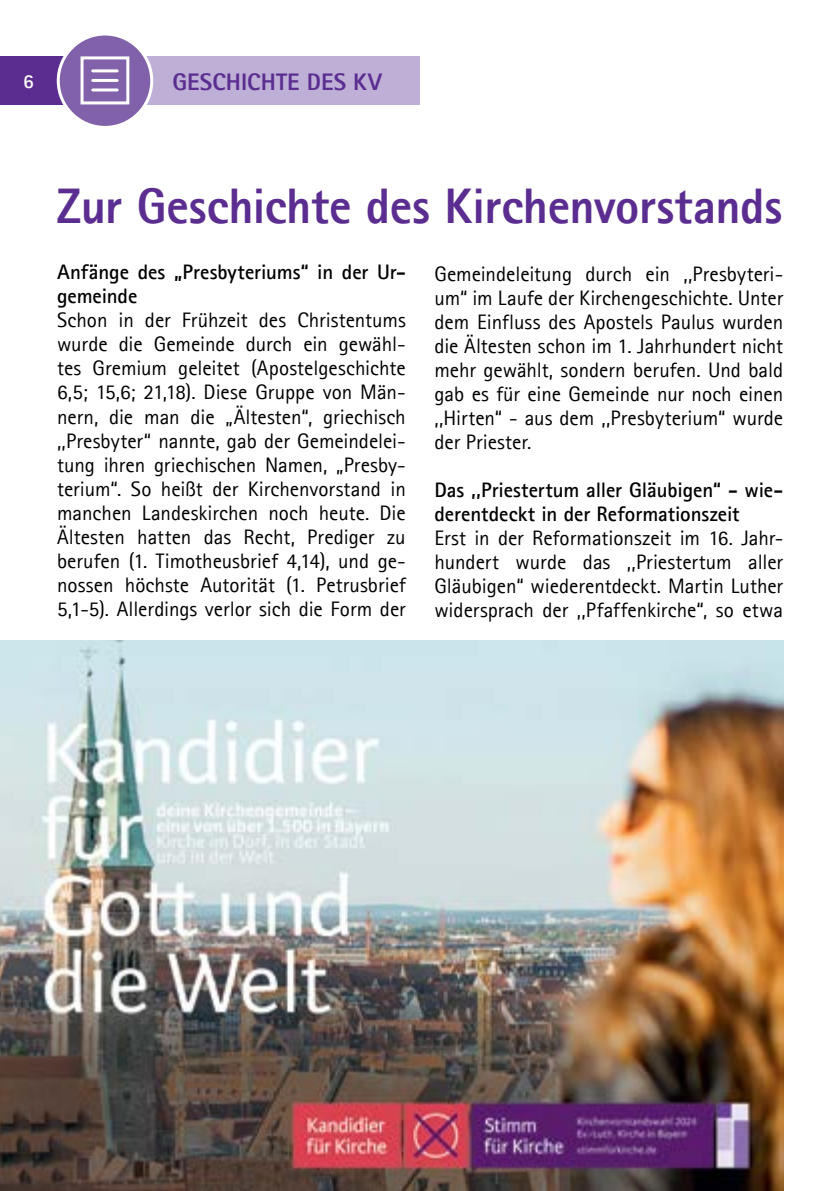
<style>
.page{position:relative;width:840px;height:1191px;background:#fff}
.page>*{position:absolute;margin:0;border:0;box-sizing:border-box;transform-origin:0 0}
.t1{font:800 50px "Agfa Rotis Sans Serif";letter-spacing:-.005em;color:#5c2d91}
.t2{font:800 24px "Agfa Rotis Sans Serif";letter-spacing:.005em;color:#5c2d91}
.t3{font:21px/24px "Agfa Rotis Sans Serif";color:#000;text-align:justify}
.t4{font:700 21px/24px "Agfa Rotis Sans Serif";letter-spacing:-.005em;color:#000}
.t5{font:700 20px "Agfa Rotis Sans Serif";color:#fff}
</style>
<div class="page">
<div style="left:142px;top:57px;width:263px;height:48px;background:#beafd6"></div>
<div style="left:0;top:57px;width:81px;height:48px;background:#5c2d91"></div>
<div style="left:58px;top:34px;width:94px;height:93px;background:#8162aa;border-radius:50%"></div>
<div style="left:57px;top:33px;width:96px;height:96px;border:3px solid #fff;border-radius:50%"></div>
<div style="left:391px;top:57px;width:29px;height:48px;background:#beafd6"></div>
<div style="left:80px;top:56px;width:49px;height:48px;border:3px solid #fff"></div>
<hr style="left:93px;top:69px;width:24px;height:3px;background:#fff">
<hr style="left:93px;top:79px;width:24px;height:3px;background:#fff">
<hr style="left:93px;top:88px;width:24px;height:3px;background:#fff">
<img style="left:0;top:641px;width:782px;height:550px">
<p class="t5" style="left:23px;top:68px;width:12px">6</p>
<p class="t2" style="left:172px;top:67px;width:211px">Geschichte des KV</p>
<h1 class="t1" style="left:57px;top:174px;width:726px">Zur Geschichte des Kirchenvorstands</h1>
<p class="t4" style="left:57px;top:260px;width:350px">Anfänge des „Presbyteriums“ in der Ur&shy;gemeinde</p>
<p class="t3" style="left:57px;top:308px;width:350px">Schon in der Frühzeit des Christentums wurde die Gemeinde durch ein gewähl&shy;tes Gremium geleitet (Apostelgeschichte 6,5; 15,6; 21,18). Diese Gruppe von Män&shy;nern, die man die „Ältesten“, griechisch ,,Presbyter“ nannte, gab der Gemeindelei&shy;tung ihren griechischen Namen, „Presby&shy;terium“. So heißt der Kirchenvorstand in manchen Landeskirchen noch heute. Die Ältesten hatten das Recht, Prediger zu berufen (1. Timotheusbrief 4,14), und ge&shy;nossen höchste Autorität (1. Petrusbrief 5,1-5). Allerdings verlor sich die Form der</p>
<p class="t3" style="left:434px;top:262px;width:350px">Gemeindeleitung durch ein ,,Presbyteri&shy;um“ im Laufe der Kirchengeschichte. Unter dem Einfluss des Apostels Paulus wurden die Ältesten schon im 1. Jahrhundert nicht mehr gewählt, sondern berufen. Und bald gab es für eine Gemeinde nur noch einen ,,Hirten“ - aus dem ,,Presbyterium“ wurde der Priester.</p>
<p class="t4" style="left:434px;top:478px;width:350px">Das ,,Priestertum aller Gläubigen“ - wie&shy;derentdeckt in der Reformationszeit</p>
<p class="t3" style="left:434px;top:526px;width:350px">Erst in der Reformationszeit im 16. Jahr&shy;hundert wurde das ,,Priestertum aller Gläubigen“ wiederentdeckt. Martin Luther widersprach der ,,Pfaffenkirche“‚ so etwa</p>
</div>
